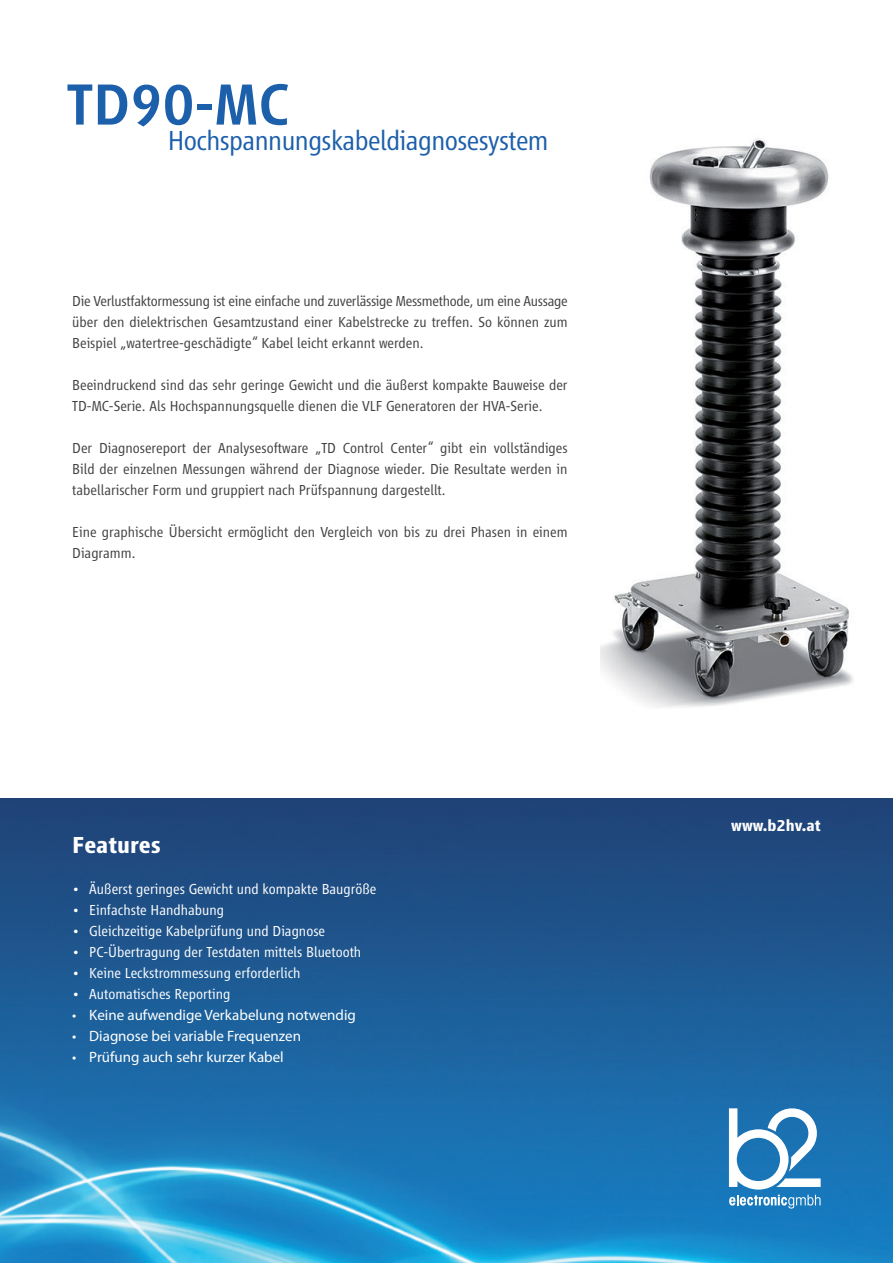
<style>
.page{position:relative;width:893px;height:1263px;background:#fff}
.page>*{position:absolute;margin:0;border:0;box-sizing:border-box;transform-origin:0 0}
.t1{font:500 60px "Vialog LT Std";color:#1c5fab}
.t2{font:300 28.5px "Vialog LT Std";letter-spacing:-.02em;color:#1c5fab}
.t3{font:700 24px "Vialog LT Std";color:#fff}
.t4{font:700 16.5px "Vialog LT Std";color:#fff}
.t5{font:300 15px/21px "Vialog LT Std";color:#414042;text-align:justify}
.t6{font:300 15px "Vialog LT Std";color:#fff}
.t7{font:15px "Myriad Pro";color:#fff}
</style>
<div class="page">
<img style="left:0;top:798px;width:893px;height:465px">
<svg style="left:729px;top:1195px;width:92px;height:13px"></svg>
<svg style="left:729px;top:1108px;width:92px;height:81px"></svg>
<img style="left:600px;top:138px;width:253px;height:570px">
<h1 class="t1" style="left:67px;top:72px;width:225px">TD90-MC</h1>
<h2 class="t2" style="left:168px;top:125px;width:382px">Hochspannungskabeldiagnosesystem</h2>
<p class="t5" style="left:72px;top:291px;width:497px">Die Verlustfaktormessung ist eine einfache und zuverlässige Messmethode, um eine Aussage über den dielektrischen Gesamtzustand einer Kabelstrecke zu treffen. So können zum Beispiel „watertree-geschädigte“ Kabel leicht erkannt werden.</p>
<p class="t5" style="left:72px;top:375px;width:497px">Beeindruckend sind das sehr geringe Gewicht und die äußerst kompakte Bauweise der<br>TD-MC-Serie. Als Hochspannungsquelle dienen die VLF Generatoren der HVA-Serie.</p>
<p class="t5" style="left:72px;top:438px;width:497px">Der Diagnosereport der Analysesoftware „TD Control Center“ gibt ein vollständiges Bild der einzelnen Messungen während der Diagnose wieder. Die Resultate werden in tabellarischer Form und gruppiert nach Prüfspannung dargestellt.</p>
<p class="t5" style="left:72px;top:522px;width:497px">Eine graphische Übersicht ermöglicht den Vergleich von bis zu drei Phasen in einem<br>Diagramm.</p>
<h3 class="t3" style="left:72px;top:831px;width:90px">Features</h3>
<p class="t6" style="left:72px;top:881px;width:306px">• Äußerst geringes Gewicht und kompakte Baugröße</p>
<p class="t6" style="left:72px;top:902px;width:153px">• Einfachste Handhabung</p>
<p class="t6" style="left:72px;top:923px;width:254px">• Gleichzeitige Kabelprüfung und Diagnose</p>
<p class="t6" style="left:72px;top:944px;width:291px">• PC-Übertragung der Testdaten mittels Bluetooth</p>
<p class="t6" style="left:72px;top:965px;width:230px">• Keine Leckstrommessung erforderlich</p>
<p class="t6" style="left:72px;top:986px;width:160px">• Automatisches Reporting</p>
<p class="t7" style="left:72px;top:1006px;width:285px">• Keine aufwendige Verkabelung notwendig</p>
<p class="t7" style="left:72px;top:1027px;width:230px">• Diagnose bei variable Frequenzen</p>
<p class="t7" style="left:72px;top:1048px;width:213px">• Prüfung auch sehr kurzer Kabel</p>
<p class="t4" style="left:731px;top:816px;width:91px">www.b2hv.at</p>
<p class="t4" style="left:749px;top:816px;width:91px">www.b2hv.at</p>
</div>
